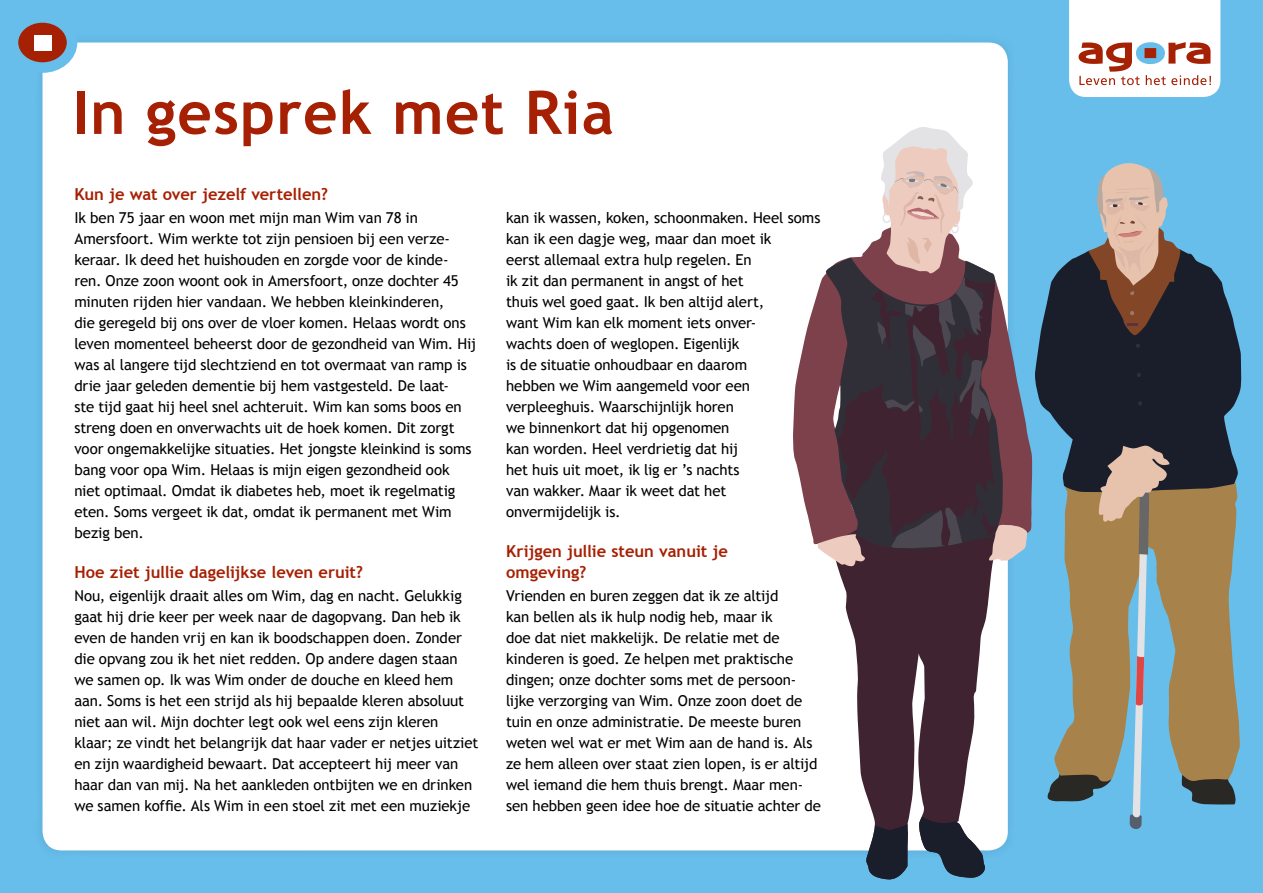
<style>
.page{position:relative;width:1263px;height:893px;background:#67beeb}
.page>*{position:absolute;margin:0;border:0;box-sizing:border-box;transform-origin:0 0}
.t1{font:700 60px "Trebuchet MS";letter-spacing:.02em;color:#a62003}
.t2{font:700 16.5px/21px "Trebuchet MS";color:#a62003}
.t3{font:15px/21px "Trebuchet MS";letter-spacing:-.005em;color:#000}
</style>
<div class="page">
<div style="left:33px;top:33px;width:984px;height:826px;background:#000;opacity:.1"></div>
<div style="left:43px;top:43px;width:965px;height:807px;background:#fff"></div>
<svg style="left:1181px;top:783px;width:55px;height:22px"></svg>
<svg style="left:1170px;top:492px;width:70px;height:291px;background:#a08759"></svg>
<svg style="left:1035px;top:251px;width:206px;height:241px;fill:#1a1e2a"></svg>
<svg style="left:1135px;top:344px;width:6px;height:4px"></svg>
<svg style="left:1136px;top:373px;width:6px;height:4px"></svg>
<svg style="left:1137px;top:401px;width:6px;height:4px"></svg>
<svg style="left:1088px;top:163px;width:95px;height:174px"></svg>
<svg style="left:1048px;top:445px;width:122px;height:384px"></svg>
<svg style="left:823px;top:566px;width:185px;height:293px;background:#8d7d85"></svg>
<svg style="left:791px;top:227px;width:242px;height:318px;background:#b4a7b2"></svg>
<svg style="left:865px;top:824px;width:43px;height:56px;background:#36404e"></svg>
<svg style="left:918px;top:817px;width:67px;height:61px"></svg>
<svg style="left:817px;top:126px;width:210px;height:440px;background:#82727a"></svg>
<svg style="left:1069px;top:0;width:151px;height:97px;background:#eee0de"></svg>
<svg style="left:13px;top:17px;width:59px;height:51px;fill:#a62003"></svg>
<div style="left:8px;top:12px;width:69px;height:61px;border:10px solid #67beeb;border-radius:50%"></div>
<div style="left:34px;top:35px;width:17px;height:15px;background:#fff"></div>
<h1 class="t1" style="left:72px;top:75px;width:543px">In gesprek met Ria</h1>
<p class="t2" style="left:74px;top:183px;width:255px">Kun je wat over jezelf vertellen?</p>
<p class="t3" style="left:74px;top:207px;width:404px">Ik ben 75 jaar en woon met mijn man Wim van 78 in Amersfoort. Wim werkte tot zijn pensioen bij een verze&shy;keraar. Ik deed het huishouden en zorgde voor de kinde&shy;ren. Onze zoon woont ook in Amersfoort, onze dochter 45 minuten rijden hier vandaan. We hebben kleinkinderen,<br>die geregeld bij ons over de vloer komen. Helaas wordt ons leven momenteel beheerst door de gezondheid van Wim. Hij was al langere tijd slechtziend en tot overmaat van ramp is drie jaar geleden dementie bij hem vastgesteld. De laat-<br>ste tijd gaat hij heel snel achteruit. Wim kan soms boos en streng doen en onverwachts uit de hoek komen. Dit zorgt voor ongemakkelijke situaties. Het jongste kleinkind is soms bang voor opa Wim. Helaas is mijn eigen gezondheid ook niet optimaal. Omdat ik diabetes heb, moet ik regelmatig eten. Soms vergeet ik dat, omdat ik permanent met Wim bezig ben.</p>
<p class="t2" style="left:74px;top:561px;width:290px">Hoe ziet jullie dagelijkse leven eruit?</p>
<p class="t3" style="left:74px;top:585px;width:405px">Nou, eigenlijk draait alles om Wim, dag en nacht. Gelukkig gaat hij drie keer per week naar de dagopvang. Dan heb ik even de handen vrij en kan ik boodschappen doen. Zonder die opvang zou ik het niet redden. Op andere dagen staan we samen op. Ik was Wim onder de douche en kleed hem aan. Soms is het een strijd als hij bepaalde kleren absoluut niet aan wil. Mijn dochter legt ook wel eens zijn kleren klaar; ze vindt het belangrijk dat haar vader er netjes uitziet en zijn waardigheid bewaart. Dat accepteert hij meer van haar dan van mij. Na het aankleden ontbijten we en drinken we samen koffie. Als Wim in een stoel zit met een muziekje</p>
<p class="t3" style="left:506px;top:207px;width:316px">kan ik wassen, koken, schoonmaken. Heel soms kan ik een dagje weg, maar dan moet ik<br>eerst allemaal extra hulp regelen. En<br>ik zit dan permanent in angst of het<br>thuis wel goed gaat. Ik ben altijd alert,<br>want Wim kan elk moment iets onver-<br>wachts doen of weglopen. Eigenlijk<br>is de situatie onhoudbaar en daarom<br>hebben we Wim aangemeld voor een verpleeghuis. Waarschijnlijk horen<br>we binnenkort dat hij opgenomen<br>kan worden. Heel verdrietig dat hij<br>het huis uit moet, ik lig er ’s nachts<br>van wakker. Maar ik weet dat het onvermijdelijk is.</p>
<p class="t2" style="left:506px;top:540px;width:223px">Krijgen jullie steun vanuit je omgeving?</p>
<p class="t3" style="left:506px;top:585px;width:316px">Vrienden en buren zeggen dat ik ze altijd<br>kan bellen als ik hulp nodig heb, maar ik<br>doe dat niet makkelijk. De relatie met de kinderen is goed. Ze helpen met praktische dingen; onze dochter soms met de persoon&shy;lijke verzorging van Wim. Onze zoon doet de tuin en onze administratie. De meeste buren weten wel wat er met Wim aan de hand is. Als ze hem alleen over staat zien lopen, is er altijd wel iemand die hem thuis brengt. Maar men&shy;sen hebben geen idee hoe de situatie achter de</p>
</div>
